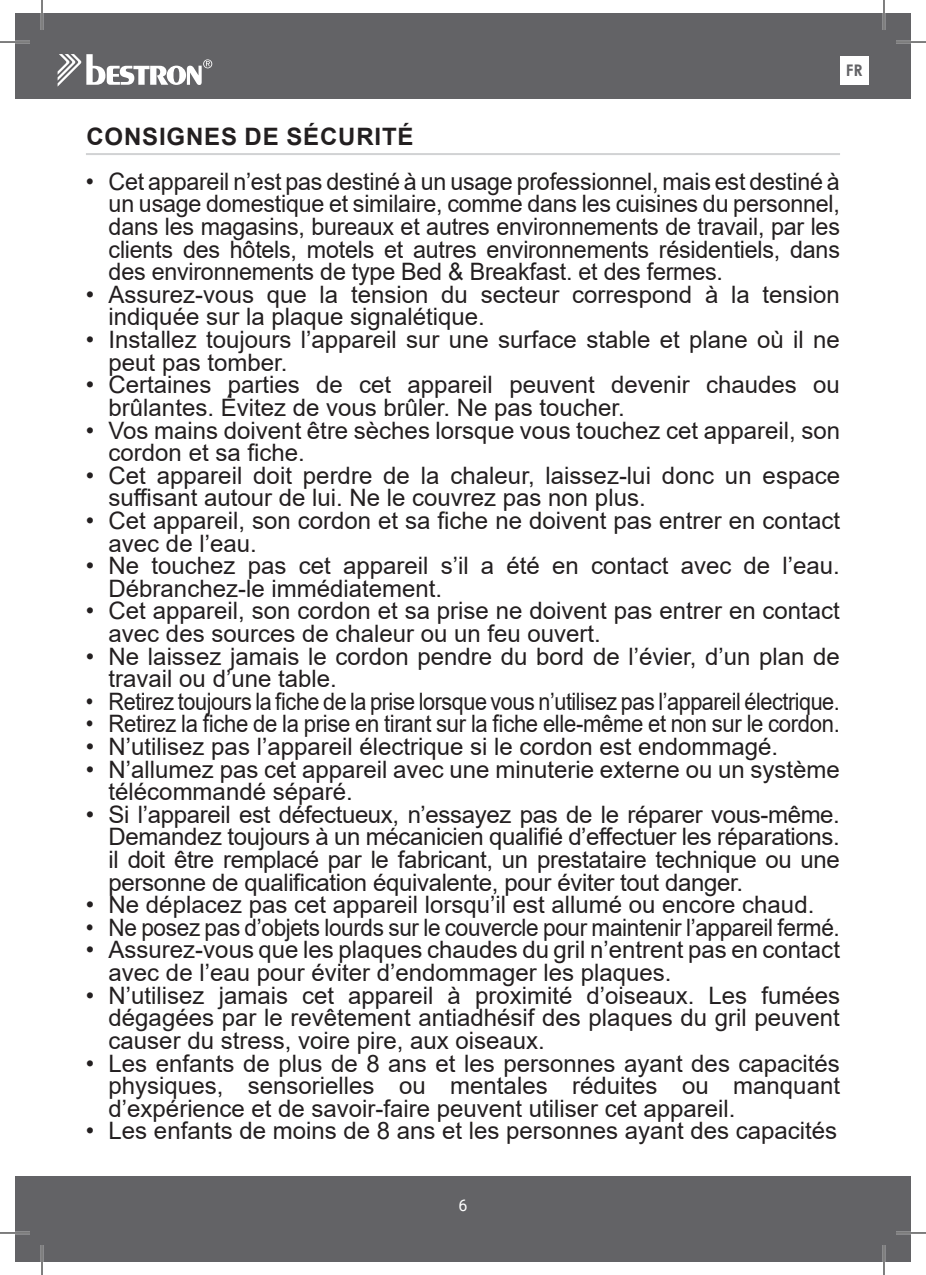
<style>
.page{position:relative;width:926px;height:1275px;background:#fff}
.page>*{position:absolute;margin:0;border:0;box-sizing:border-box;transform-origin:0 0}
.t1{font:24px/22.6px "Arial";color:#231f20}
.t2{font:24px "Arial";letter-spacing:-.02em;color:#231f20;scale:.9 1}
.t3{font:24px "Arial";color:#231f20;scale:.92 1}
.t4{font:24px "Arial";color:#231f20;scale:.94 1}
.t5{font:700 24px "Arial";letter-spacing:.035em;color:#231f20}
.t6{font:700 16px "Century Gothic";color:#636366}
.t7{font:16px "Roboto";color:#fff}
</style>
<div class="page">
<div style="left:15px;top:14px;width:896px;height:85px;background:#636366"></div>
<div style="left:15px;top:1176px;width:896px;height:85px;background:#636366"></div>
<svg style="left:58px;top:54px;width:154px;height:32px"></svg>
<div style="left:840px;top:56px;width:28px;height:29px;background:#fff"></div>
<hr style="left:86px;top:153px;width:754px;height:2px;background:#d1d2d4">
<hr style="left:0;top:41px;width:30px;height:2px;background:#fff">
<hr style="left:896px;top:41px;width:30px;height:2px;background:#fff">
<hr style="left:0;top:1231px;width:30px;height:3px;background:#fff">
<hr style="left:896px;top:1231px;width:30px;height:3px;background:#fff">
<hr style="left:41px;top:0;width:2px;height:30px;background:#fff">
<hr style="left:41px;top:1245px;width:2px;height:30px;background:#fff">
<hr style="left:883px;top:0;width:2px;height:30px;background:#fff">
<hr style="left:883px;top:1245px;width:2px;height:30px;background:#fff">
<hr style="left:0;top:42px;width:30px;height:1px;background:#000">
<hr style="left:896px;top:42px;width:30px;height:1px;background:#000">
<hr style="left:0;top:1232px;width:30px;height:1px;background:#000">
<hr style="left:896px;top:1232px;width:30px;height:1px;background:#000">
<hr style="left:42px;top:0;width:1px;height:30px;background:#000">
<hr style="left:42px;top:1245px;width:1px;height:30px;background:#000">
<hr style="left:884px;top:0;width:1px;height:30px;background:#000">
<hr style="left:884px;top:1245px;width:1px;height:30px;background:#000">
<p class="t6" style="left:846px;top:58px;width:18px">FR</p>
<p class="t5" style="left:86px;top:119px;width:329px">CONSIGNES DE SÉCURITÉ</p>
<p class="t1" style="left:109px;top:170px;width:733px;text-align:justify;text-indent:-23px">• Cet appareil n’est pas destiné à un usage professionnel, mais est destiné à un usage domestique et similaire, comme dans les cuisines du personnel, dans les magasins, bureaux et autres environnements de travail, par les clients des hôtels, motels et autres environnements résidentiels, dans des environnements de type Bed &amp; Breakfast. et des fermes.</p>
<p class="t1" style="left:109px;top:283px;width:733px;text-indent:-23px">• Assurez-vous que la tension du secteur correspond à la tension indiquée sur la plaque signalétique.</p>
<p class="t1" style="left:109px;top:328px;width:733px;text-indent:-23px">• Installez toujours l’appareil sur une surface stable et plane où il ne peut pas tomber.</p>
<p class="t1" style="left:109px;top:373px;width:733px;text-indent:-23px">• Certaines parties de cet appareil peuvent devenir chaudes ou brûlantes. Évitez de vous brûler. Ne pas toucher.</p>
<p class="t1" style="left:109px;top:418px;width:733px;text-indent:-23px">• Vos mains doivent être sèches lorsque vous touchez cet appareil, son cordon et sa fiche.</p>
<p class="t1" style="left:109px;top:464px;width:733px;text-indent:-23px">• Cet appareil doit perdre de la chaleur, laissez-lui donc un espace suffisant autour de lui. Ne le couvrez pas non plus.</p>
<p class="t1" style="left:109px;top:509px;width:733px;text-indent:-23px">• Cet appareil, son cordon et sa fiche ne doivent pas entrer en contact avec de l’eau.</p>
<p class="t1" style="left:109px;top:554px;width:733px;text-indent:-23px">• Ne touchez pas cet appareil s’il a été en contact avec de l’eau.<br>Débranchez-le immédiatement.</p>
<p class="t1" style="left:109px;top:599px;width:733px;text-indent:-23px">• Cet appareil, son cordon et sa prise ne doivent pas entrer en contact avec des sources de chaleur ou un feu ouvert.</p>
<p class="t1" style="left:109px;top:645px;width:733px;text-indent:-23px">• Ne laissez jamais le cordon pendre du bord de l’évier, d’un plan de travail ou d’une table.</p>
<p class="t2" style="left:86px;top:685px;width:839px">• Retirez toujours la fiche de la prise lorsque vous n’utilisez pas l’appareil électrique.</p>
<p class="t3" style="left:86px;top:707px;width:821px">• Retirez la fiche de la prise en tirant sur la fiche elle-même et non sur le cordon.</p>
<p class="t1" style="left:86px;top:735px;width:694px">• N’utilisez pas l’appareil électrique si le cordon est endommagé.</p>
<p class="t1" style="left:109px;top:757px;width:733px;text-indent:-23px">• N’allumez pas cet appareil avec une minuterie externe ou un système télécommandé séparé.</p>
<p class="t1" style="left:109px;top:803px;width:733px;text-align:justify;text-indent:-23px">• Si l’appareil est défectueux, n’essayez pas de le réparer vous-même.<br>Demandez toujours à un mécanicien qualifié d’effectuer les réparations. il doit être remplacé par le fabricant, un prestataire technique ou une personne de qualification équivalente, pour éviter tout danger.</p>
<p class="t1" style="left:86px;top:893px;width:730px">• Ne déplacez pas cet appareil lorsqu’il est allumé ou encore chaud.</p>
<p class="t4" style="left:86px;top:911px;width:803px">• Ne posez pas d’objets lourds sur le couvercle pour maintenir l’appareil fermé.</p>
<p class="t1" style="left:109px;top:938px;width:733px;text-indent:-23px">• Assurez-vous que les plaques chaudes du gril n’entrent pas en contact avec de l’eau pour éviter d’endommager les plaques.</p>
<p class="t1" style="left:109px;top:983px;width:733px;text-align:justify;text-indent:-23px">• N’utilisez jamais cet appareil à proximité d’oiseaux. Les fumées dégagées par le revêtement antiadhésif des plaques du gril peuvent causer du stress, voire pire, aux oiseaux.</p>
<p class="t1" style="left:109px;top:1051px;width:733px;text-align:justify;text-indent:-23px">• Les enfants de plus de 8 ans et les personnes ayant des capacités physiques, sensorielles ou mentales réduites ou manquant d’expérience et de savoir-faire peuvent utiliser cet appareil.</p>
<p class="t1" style="left:86px;top:1119px;width:753px">• Les enfants de moins de 8 ans et les personnes ayant des capacités</p>
<p class="t7" style="left:458px;top:1193px;width:10px">6</p>
</div>
